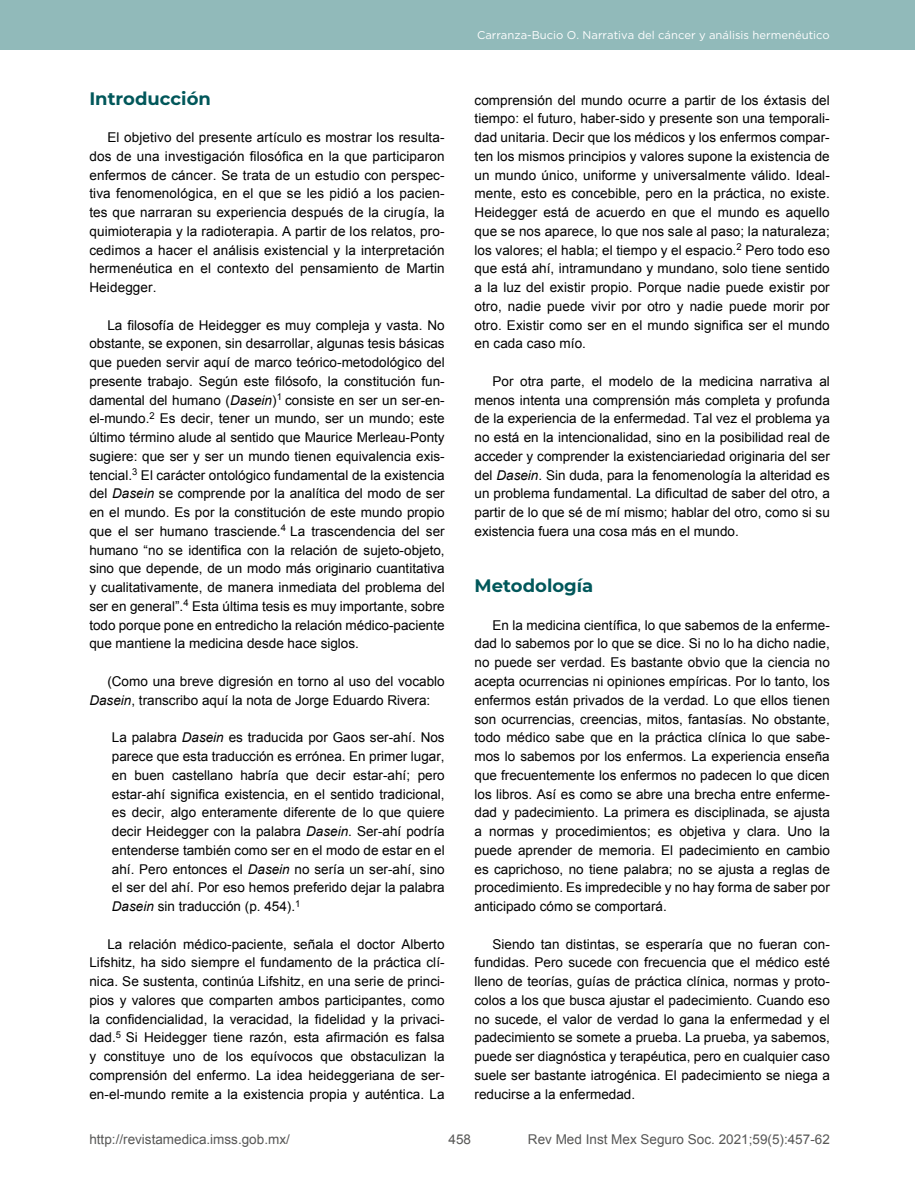
<style>
.page{position:relative;width:915px;height:1191px;background:#fff}
.page>*{position:absolute;margin:0;border:0;box-sizing:border-box;transform-origin:0 0}
.t1{font:700 18px "Montserrat";color:#01575a}
.t2{font:13.5px/18.8px "Arial";color:#000;text-align:justify}
.t3{font:13.5px "Arial";color:#575756}
.t4{font:11.25px "Gotham";color:#fff}
.s1{font-style:italic}
</style>
<div class="page">
<div style="left:0;top:0;width:914px;height:50px;background:#91baba"></div>
<h1 class="t1" style="left:89px;top:85px;width:123px">Introducción</h1>
<p class="t2" style="left:89px;top:128px;width:357px;text-indent:18px">El objetivo del presente artículo es mostrar los resulta&shy;dos de una investigación filosófica en la que participaron enfermos de cáncer. Se trata de un estudio con perspec&shy;tiva fenomenológica, en el que se les pidió a los pacien&shy;tes que narraran su experiencia después de la cirugía, la quimioterapia y la radioterapia. A partir de los relatos, pro&shy;cedimos a hacer el análisis existencial y la interpretación hermenéutica en el contexto del pensamiento de Martin Heidegger.</p>
<p class="t2" style="left:89px;top:316px;width:357px;text-indent:18px">La filosofía de Heidegger es muy compleja y vasta. No obstante, se exponen, sin desarrollar, algunas tesis básicas que pueden servir aquí de marco teórico-metodológico del presente trabajo. Según este filósofo, la constitución fun&shy;damental del humano (<span class="s1">Dasein</span>)<sup>1</sup> consiste en ser un ser-en&shy;el-mundo.<sup>2</sup> Es decir, tener un mundo, ser un mundo; este último término alude al sentido que Maurice Merleau-Ponty sugiere: que ser y ser un mundo tienen equivalencia exis&shy;tencial.<sup>3</sup> El carácter ontológico fundamental de la existencia del <span class="s1">Dasein</span> se comprende por la analítica del modo de ser en el mundo. Es por la constitución de este mundo propio que el ser humano trasciende.<sup>4</sup> La trascendencia del ser humano “no se identifica con la relación de sujeto-objeto, sino que depende, de un modo más originario cuantitativa y cualitativamente, de manera inmediata del problema del ser en general”.<sup>4</sup> Esta última tesis es muy importante, sobre todo porque pone en entredicho la relación médico-paciente que mantiene la medicina desde hace siglos.</p>
<p class="t2" style="left:89px;top:672px;width:357px;text-indent:18px">(Como una breve digresión en torno al uso del vocablo<br><span class="s1">Dasein</span>, transcribo aquí la nota de Jorge Eduardo Rivera:</p>
<p class="t2" style="left:112px;top:728px;width:334px">La palabra <span class="s1">Dasein</span> es traducida por Gaos ser-ahí. Nos parece que esta traducción es errónea. En primer lugar, en buen castellano habría que decir estar-ahí; pero estar-ahí significa existencia, en el sentido tradicional, es decir, algo enteramente diferente de lo que quiere decir Heidegger con la palabra <span class="s1">Dasein</span>. Ser-ahí podría entenderse también como ser en el modo de estar en el ahí. Pero entonces el <span class="s1">Dasein</span> no sería un ser-ahí, sino el ser del ahí. Por eso hemos preferido dejar la palabra <span class="s1">Dasein</span> sin traducción (p. 454).<sup>1</sup></p>
<p class="t2" style="left:89px;top:934px;width:357px;text-indent:18px">La relación médico-paciente, señala el doctor Alberto Lifshitz, ha sido siempre el fundamento de la práctica clí&shy;nica. Se sustenta, continúa Lifshitz, en una serie de princi&shy;pios y valores que comparten ambos participantes, como la confidencialidad, la veracidad, la fidelidad y la privaci&shy;dad.<sup>5</sup> Si Heidegger tiene razón, esta afirmación es falsa y constituye uno de los equívocos que obstaculizan la comprensión del enfermo. La idea heideggeriana de ser&shy;en-el-mundo remite a la existencia propia y auténtica. La</p>
<p class="t4" style="left:477px;top:28px;width:354px">Carranza-Bucio O. Narrativa del cáncer y análisis hermenéutico</p>
<p class="t2" style="left:474px;top:91px;width:357px">comprensión del mundo ocurre a partir de los éxtasis del tiempo: el futuro, haber-sido y presente son una temporali&shy;dad unitaria. Decir que los médicos y los enfermos compar&shy;ten los mismos principios y valores supone la existencia de un mundo único, uniforme y universalmente válido. Ideal&shy;mente, esto es concebible, pero en la práctica, no existe.<br>Heidegger está de acuerdo en que el mundo es aquello que se nos aparece, lo que nos sale al paso; la naturaleza; los valores; el habla; el tiempo y el espacio.<sup>2</sup> Pero todo eso que está ahí, intramundano y mundano, solo tiene sentido a la luz del existir propio. Porque nadie puede existir por otro, nadie puede vivir por otro y nadie puede morir por otro. Existir como ser en el mundo significa ser el mundo en cada caso mío.</p>
<p class="t2" style="left:474px;top:372px;width:357px;text-indent:18px">Por otra parte, el modelo de la medicina narrativa al menos intenta una comprensión más completa y profunda de la experiencia de la enfermedad. Tal vez el problema ya no está en la intencionalidad, sino en la posibilidad real de acceder y comprender la existenciariedad originaria del ser del <span class="s1">Dasein</span>. Sin duda, para la fenomenología la alteridad es un problema fundamental. La dificultad de saber del otro, a partir de lo que sé de mí mismo; hablar del otro, como si su existencia fuera una cosa más en el mundo.</p>
<h1 class="t1" style="left:474px;top:573px;width:120px">Metodología</h1>
<p class="t2" style="left:474px;top:616px;width:357px;text-indent:18px">En la medicina científica, lo que sabemos de la enferme&shy;dad lo sabemos por lo que se dice. Si no lo ha dicho nadie, no puede ser verdad. Es bastante obvio que la ciencia no acepta ocurrencias ni opiniones empíricas. Por lo tanto, los enfermos están privados de la verdad. Lo que ellos tienen son ocurrencias, creencias, mitos, fantasías. No obstante, todo médico sabe que en la práctica clínica lo que sabe&shy;mos lo sabemos por los enfermos. La experiencia enseña que frecuentemente los enfermos no padecen lo que dicen los libros. Así es como se abre una brecha entre enferme&shy;dad y padecimiento. La primera es disciplinada, se ajusta a normas y procedimientos; es objetiva y clara. Uno la puede aprender de memoria. El padecimiento en cambio es caprichoso, no tiene palabra; no se ajusta a reglas de procedimiento. Es impredecible y no hay forma de saber por anticipado cómo se comportará.</p>
<p class="t2" style="left:474px;top:934px;width:357px;text-indent:18px">Siendo tan distintas, se esperaría que no fueran con&shy;fundidas. Pero sucede con frecuencia que el médico esté lleno de teorías, guías de práctica clínica, normas y proto&shy;colos a los que busca ajustar el padecimiento. Cuando eso no sucede, el valor de verdad lo gana la enfermedad y el padecimiento se somete a prueba. La prueba, ya sabemos, puede ser diagnóstica y terapéutica, pero en cualquier caso suele ser bastante iatrogénica. El padecimiento se niega a reducirse a la enfermedad.</p>
<p class="t3" style="left:89px;top:1130px;width:202px">http://revistamedica.imss.gob.mx/</p>
<p class="t3" style="left:527px;top:1130px;width:303px">Rev Med Inst Mex Seguro Soc. 2021;59(5):457-62</p>
<p class="t3" style="left:448px;top:1130px;width:24px">458</p>
</div>
